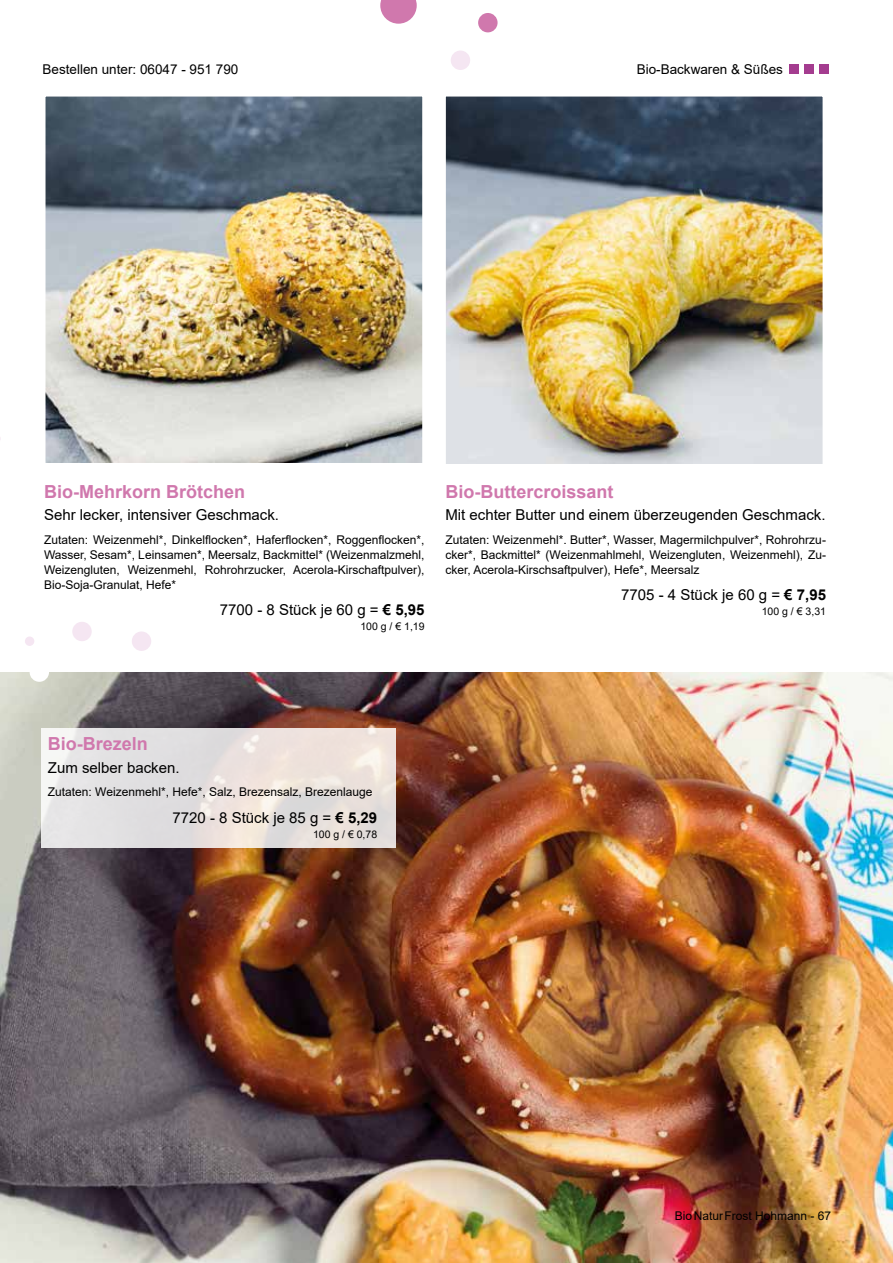
<style>
.page{position:relative;width:893px;height:1263px;background:#fff}
.page>*{position:absolute;margin:0;border:0;box-sizing:border-box;transform-origin:0 0}
.t1{font:700 18px "Arial";color:#d078ad}
.t2{font:15px "Arial";color:#000}
.t3{font:13.5px "Arial";color:#000}
.t4{font:12px/15px "Arial";color:#000;text-align:justify}
.t5{font:10.5px "Arial";color:#000}
.s1{font-weight:700}
</style>
<div class="page">
<div style="left:131px;top:631px;width:21px;height:20px;background:#f5e6f2;border-radius:50%"></div>
<div style="left:72px;top:622px;width:20px;height:19px;background:#f5e6f2;border-radius:50%"></div>
<svg style="left:0;top:1032px;width:1px;height:20px"></svg>
<div style="left:478px;top:13px;width:20px;height:19px;background:#d078ad;border-radius:50%"></div>
<svg style="left:380px;top:0;width:37px;height:24px"></svg>
<img style="left:1px;top:672px;width:892px;height:591px">
<img style="left:47px;top:98px;width:374px;height:364px">
<div style="left:43px;top:94px;width:382px;height:382px;border:3px solid #fff"></div>
<img style="left:447px;top:98px;width:375px;height:366px">
<div style="left:443px;top:94px;width:383px;height:382px;border:3px solid #fff"></div>
<div style="left:451px;top:50px;width:19px;height:20px;background:#f5e6f2;border-radius:50%"></div>
<div style="left:25px;top:636px;width:9px;height:10px;background:#f5e6f2;border-radius:50%"></div>
<div style="left:30px;top:662px;width:19px;height:20px;background:#fff;border-radius:50%"></div>
<svg style="left:41px;top:729px;width:354px;height:119px;background:#e7e2df"></svg>
<div style="left:789px;top:64px;width:10px;height:10px;background:#a43c8f"></div>
<div style="left:804px;top:64px;width:10px;height:10px;background:#a43c8f"></div>
<div style="left:819px;top:64px;width:10px;height:10px;background:#a43c8f"></div>
<p class="t3" style="left:43px;top:60px;width:197px">Bestellen unter: 06047 - 951 790</p>
<p class="t3" style="left:637px;top:60px;width:148px">Bio-Backwaren &amp; Süßes</p>
<h1 class="t1" style="left:44px;top:479px;width:203px">Bio-Mehrkorn Brötchen</h1>
<p class="t2" style="left:44px;top:504px;width:237px">Sehr lecker, intensiver Geschmack.</p>
<p class="t4" style="left:44px;top:532px;width:382px">Zutaten: Weizenmehl*, Dinkelflocken*, Haferflocken*, Roggenflocken*, Wasser, Sesam*, Leinsamen*, Meersalz, Backmittel* (Weizenmalzmehl, Weizengluten, Weizenmehl, Rohrohrzucker, Acerola-Kirschaftpulver), Bio-Soja-Granulat, Hefe*</p>
<p class="t2" style="left:220px;top:599px;width:206px">7700 - 8 Stück je 60 g = <span class="s1">€ 5,95</span></p>
<p class="t5" style="left:360px;top:619px;width:66px">100 g / € 1,19</p>
<h1 class="t1" style="left:445px;top:479px;width:170px">Bio-Buttercroissant</h1>
<p class="t2" style="left:445px;top:504px;width:382px">Mit echter Butter und einem überzeugenden Geschmack.</p>
<p class="t4" style="left:445px;top:532px;width:382px">Zutaten: Weizenmehl*. Butter*, Wasser, Magermilchpulver*, Rohrohrzu&shy;cker*, Backmittel* (Weizenmahlmehl, Weizengluten, Weizenmehl), Zu&shy;cker, Acerola-Kirschsaftpulver), Hefe*, Meersalz</p>
<p class="t2" style="left:621px;top:584px;width:206px">7705 - 4 Stück je 60 g = <span class="s1">€ 7,95</span></p>
<p class="t5" style="left:762px;top:604px;width:66px">100 g / € 3,31</p>
<h1 class="t1" style="left:48px;top:731px;width:102px">Bio-Brezeln</h1>
<p class="t2" style="left:48px;top:757px;width:133px">Zum selber backen.</p>
<p class="t4" style="left:48px;top:784px;width:326px">Zutaten: Weizenmehl*, Hefe*, Salz, Brezensalz, Brezenlauge</p>
<p class="t2" style="left:172px;top:807px;width:206px">7720 - 8 Stück je 85 g = <span class="s1">€ 5,29</span></p>
<p class="t5" style="left:313px;top:827px;width:66px">100 g / € 0,78</p>
<p class="t4" style="left:675px;top:1209px;width:158px">BioNaturFrost Hohmann - 67</p>
</div>
